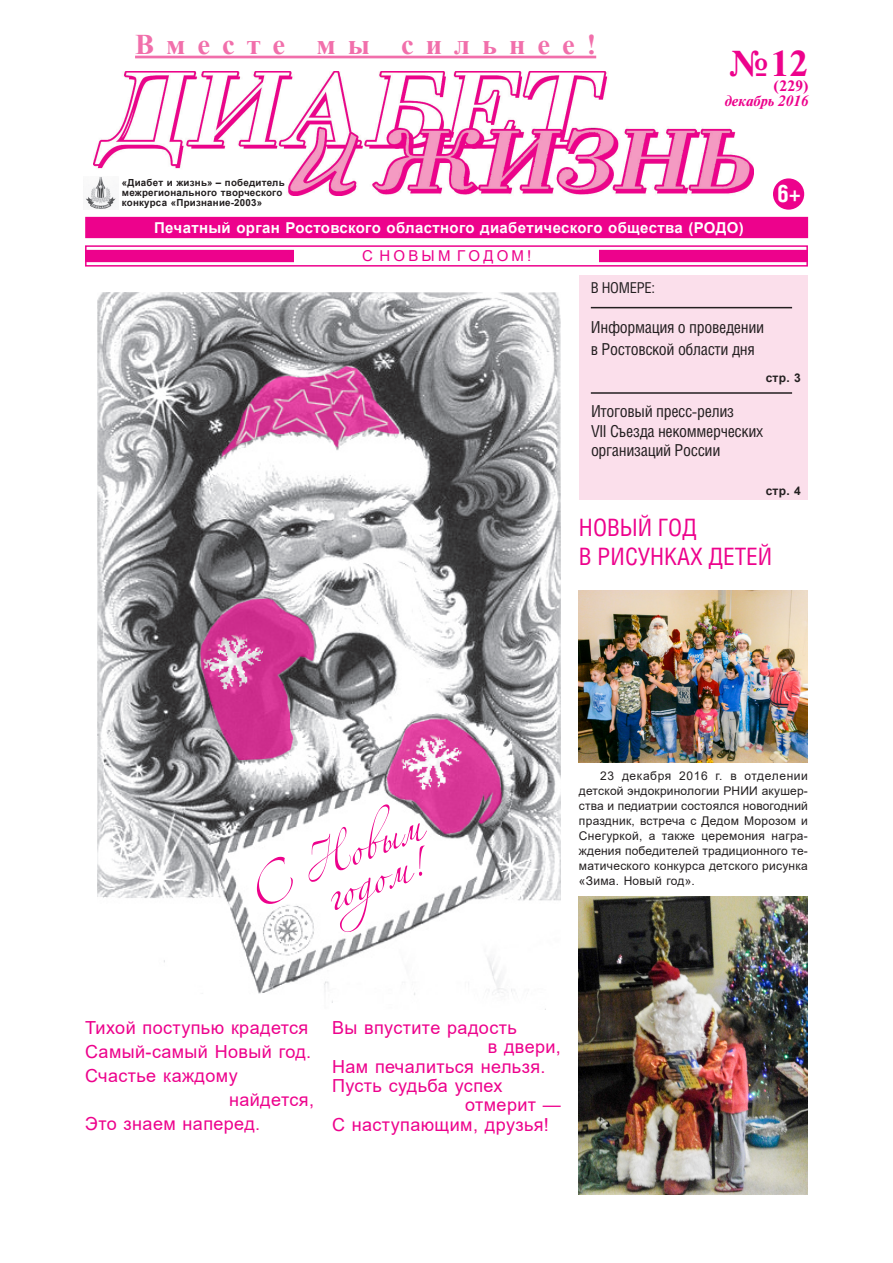
<style>
.page{position:relative;width:893px;height:1263px;background:#fff}
.page>*{position:absolute;margin:0;border:0;box-sizing:border-box;transform-origin:0 0}
.Заголовок{font:65.7px "Alexandra Zeferino Three";color:#ed028c}
.t1{font:700 36px "Newton C";color:#ed028c}
.t2{font:700 28.5px "Times New Roman";letter-spacing:.42em;color:#f16fab}
.Zag_1{font:24px/28.8px "Helios Cond C";color:#ed028c}
.Заголовок-2{font:700 24px "Helios Cond C";color:#fff}
.Основной_текст-Arial{font:18px/24px "Arial";letter-spacing:.02em;color:#ed028c}
.Zag_1-2{font:16.5px/22.5px "Helios Cond C";letter-spacing:-.02em;color:#231f20}
.Основной_текст-Arial-2{font:700 15px "Arial";letter-spacing:.02em;color:#fff}
.t3{font:15px "Arial";color:#ed028c}
.t4{font:italic 700 15px "Newton C";color:#ed028c}
.Zag_1-3{font:15px "Helios Cond C";letter-spacing:-.02em;color:#231f20}
.t5{font:700 15px "Newton C";color:#ed028c}
.Основной_текст-Arial-3{font:12px/15px "Arial";letter-spacing:.02em;color:#231f20;text-align:justify}
.podpis{font:700 12px "Arial";letter-spacing:.02em;color:#231f20}
.Основной_текст-Arial-4{font:700 9.75px "Arial";letter-spacing:.02em;color:#231f20}
</style>
<div class="page">
<img style="left:93px;top:71px;width:661px;height:125px">
<div style="left:85px;top:217px;width:723px;height:21px;background:#ed028c"></div>
<img style="left:85px;top:177px;width:33px;height:32px">
<div style="left:85px;top:245px;width:723px;height:22px;border:2px solid #ed028c"></div>
<div style="left:85px;top:250px;width:723px;height:12px;background:#ed028c"></div>
<div style="left:294px;top:248px;width:305px;height:16px;background:#fff"></div>
<hr style="left:135px;top:56px;width:461px;height:2px;background:#f16fab">
<div style="left:579px;top:275px;width:229px;height:225px;background:#fbdfeb"></div>
<hr style="left:591px;top:307px;width:201px;height:1px;background:#231f20">
<hr style="left:591px;top:392px;width:201px;height:2px;background:#231f20">
<div style="left:773px;top:178px;width:31px;height:32px;background:#ed028c;border-radius:50%"></div>
<img style="left:98px;top:293px;width:463px;height:692px">
<img style="left:579px;top:896px;width:229px;height:299px">
<img style="left:579px;top:590px;width:229px;height:172px">
<p class="t2" style="left:135px;top:24px;width:463px">Вместе мы сильнее!</p>
<p class="Основной_текст-Arial-4" style="left:122px;top:176px;width:164px">«Диабет и жизнь» – победитель</p>
<p class="Основной_текст-Arial-4" style="left:122px;top:186px;width:162px">межрегионального творческого</p>
<p class="Основной_текст-Arial-4" style="left:122px;top:195px;width:142px">конкурса «Признание-2003»</p>
<p class="t1" style="left:729px;top:44px;width:80px">№12</p>
<p class="t5" style="left:773px;top:78px;width:36px">(229)</p>
<p class="t4" style="left:725px;top:93px;width:85px">декабрь 2016</p>
<p class="Заголовок-2" style="left:777px;top:179px;width:25px">6+</p>
<p class="Основной_текст-Arial-2" style="left:154px;top:217px;width:591px">Печатный орган Ростовского областного диабетического общества (РОДО)</p>
<p class="t3" style="left:362px;top:245px;width:171px">С Н О В Ы М Г О Д О М !</p>
<p class="Zag_1-3" style="left:591px;top:279px;width:66px">В НОМЕРЕ:</p>
<p class="Zag_1-2" style="left:591px;top:316px;width:175px">Информация о проведении в Ростовской области дня</p>
<p class="podpis" style="left:766px;top:369px;width:37px">стр. 3</p>
<p class="Zag_1-2" style="left:591px;top:400px;width:145px">Итоговый пресс-релиз</p>
<p class="Zag_1-2" style="left:591px;top:421px;width:174px;line-height:19.5px">VII Съезда некоммерческих организаций России</p>
<p class="podpis" style="left:766px;top:482px;width:37px">стр. 4</p>
<p class="Zag_1" style="left:579px;top:512px;width:195px">НОВЫЙ ГОД<br>В РИСУНКАХ ДЕТЕЙ</p>
<p class="Заголовок" style="left:233px;top:848px;width:185px;rotate:-22deg">С Новым</p>
<p class="Заголовок" style="left:307px;top:855px;width:106px;rotate:-22deg">годом!</p>
<p class="Основной_текст-Arial-3" style="left:579px;top:768px;width:230px;text-indent:21px">23 декабря 2016 г. в отделении детской эндокринологии РНИИ акушер&shy;ства и педиатрии состоялся новогодний праздник, встреча с Дедом Морозом и Снегуркой, а также церемония награ&shy;ждения победителей традиционного те&shy;матического конкурса детского рисунка</p>
<p class="Основной_текст-Arial-3" style="left:579px;top:873px;width:117px">«Зима. Новый год».</p>
<p class="Основной_текст-Arial" style="left:85px;top:1015px;width:228px">Тихой поступью крадется<br>Самый-самый Новый год.<br>Счастье каждому</p>
<p class="Основной_текст-Arial" style="left:229px;top:1087px;width:86px">найдется,</p>
<p class="Основной_текст-Arial" style="left:85px;top:1111px;width:177px">Это знаем наперед.</p>
<p class="Основной_текст-Arial" style="left:332px;top:1015px;width:186px">Вы впустите радость</p>
<p class="Основной_текст-Arial" style="left:488px;top:1035px;width:75px">в двери,</p>
<p class="Основной_текст-Arial" style="left:332px;top:1056px;width:215px;line-height:19.4px">Нам печалиться нельзя.<br>Пусть судьба успех</p>
<p class="Основной_текст-Arial" style="left:465px;top:1093px;width:97px">отмерит —</p>
<p class="Основной_текст-Arial" style="left:332px;top:1112px;width:218px">С наступающим, друзья!</p>
</div>
